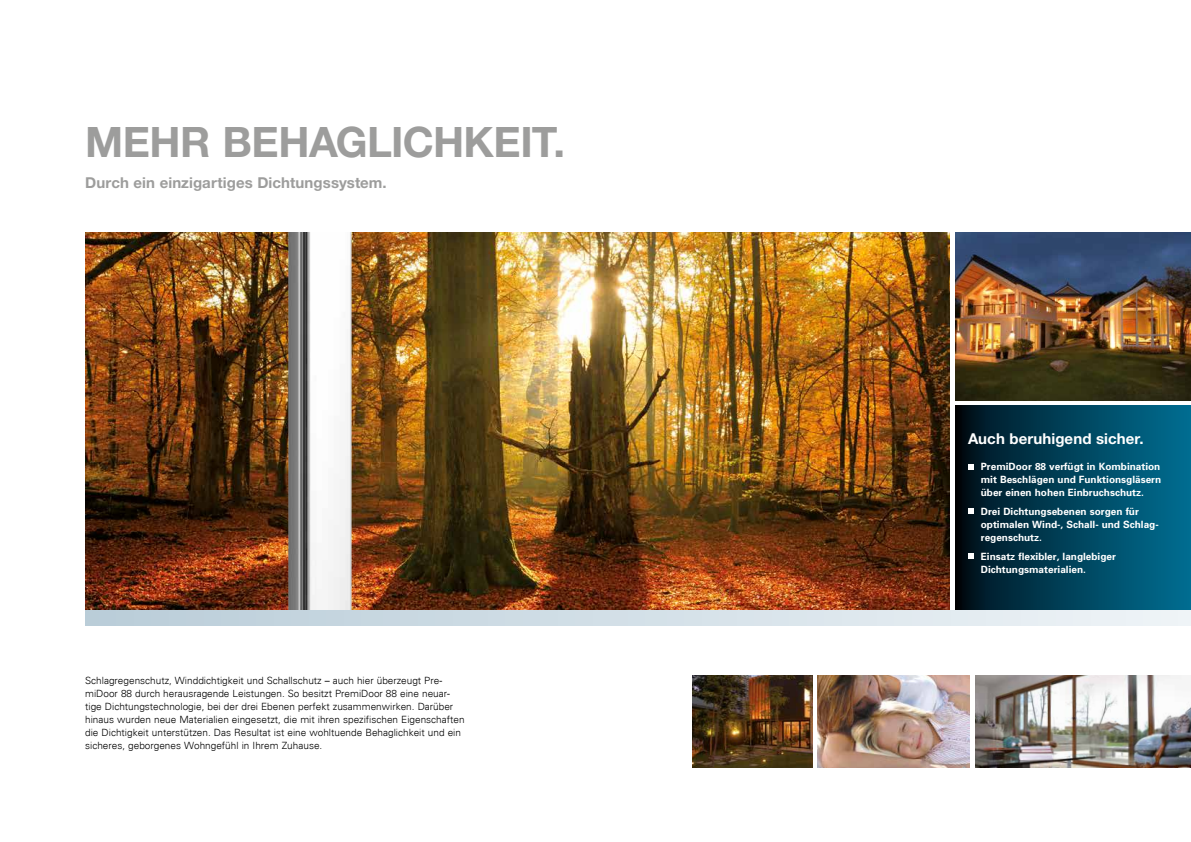
<style>
.page{position:relative;width:1191px;height:842px;background:#fff}
.page>*{position:absolute;margin:0;border:0;box-sizing:border-box;transform-origin:0 0}
.t1{font:700 42px "Helvetica Neue CE";letter-spacing:-.015em;color:#9d9d9c}
.t2{font:700 15px "Helvetica Neue CE";letter-spacing:.005em;color:#9d9d9c}
.t3{font:700 15px "Helvetica Neue CE";letter-spacing:.005em;color:#fff}
.t4{font:300 10px/13px "Univers";color:#000}
.t5{font:700 10px/13px "Univers";color:#fff}
</style>
<div class="page">
<img style="left:85px;top:232px;width:864px;height:379px">
<img style="left:693px;top:675px;width:119px;height:92px">
<img style="left:818px;top:675px;width:151px;height:92px">
<img style="left:975px;top:675px;width:216px;height:92px">
<svg style="left:955px;top:406px;width:236px;height:205px;background:#014158"></svg>
<img style="left:955px;top:232px;width:236px;height:168px">
<img style="left:236px;top:232px;width:155px;height:379px">
<svg style="left:85px;top:611px;width:1106px;height:14px;background:#d3e0e7"></svg>
<svg style="left:968px;top:464px;width:6px;height:6px"></svg>
<svg style="left:968px;top:508px;width:6px;height:6px"></svg>
<svg style="left:968px;top:553px;width:6px;height:6px"></svg>
<h1 class="t1" style="left:85px;top:116px;width:481px">MEHR BEHAGLICHKEIT.</h1>
<h2 class="t2" style="left:85px;top:173px;width:303px">Durch ein einzigartiges Dichtungssystem.</h2>
<p class="t4" style="left:85px;top:673px;width:381px">Schlagregenschutz, Winddichtigkeit und Schallschutz – auch hier überzeugt Pre&shy;miDoor 88 durch herausragende Leistungen. So besitzt PremiDoor 88 eine neuar&shy;tige Dichtungstechnologie, bei der drei Ebenen perfekt zusammenwirken. Darüber hinaus wurden neue Materialien eingesetzt, die mit ihren spezifischen Eigenschaften die Dichtigkeit unterstützen. Das Resultat ist eine wohltuende Behaglichkeit und ein sicheres, geborgenes Wohngefühl in Ihrem Zuhause.</p>
<h2 class="t3" style="left:968px;top:429px;width:177px">Auch beruhigend sicher.</h2>
<p class="t5" style="left:980px;top:460px;width:182px;text-align:justify">PremiDoor 88 verfügt in Kombination mit Beschlägen und Funktionsgläsern über einen hohen Einbruchschutz.</p>
<p class="t5" style="left:980px;top:504px;width:179px">Drei Dichtungsebenen sorgen für optimalen Wind-, Schall- und Schlag&shy;regenschutz.</p>
<p class="t5" style="left:980px;top:549px;width:137px">Einsatz flexibler, langlebiger<br>Dichtungsmaterialien.</p>
</div>
